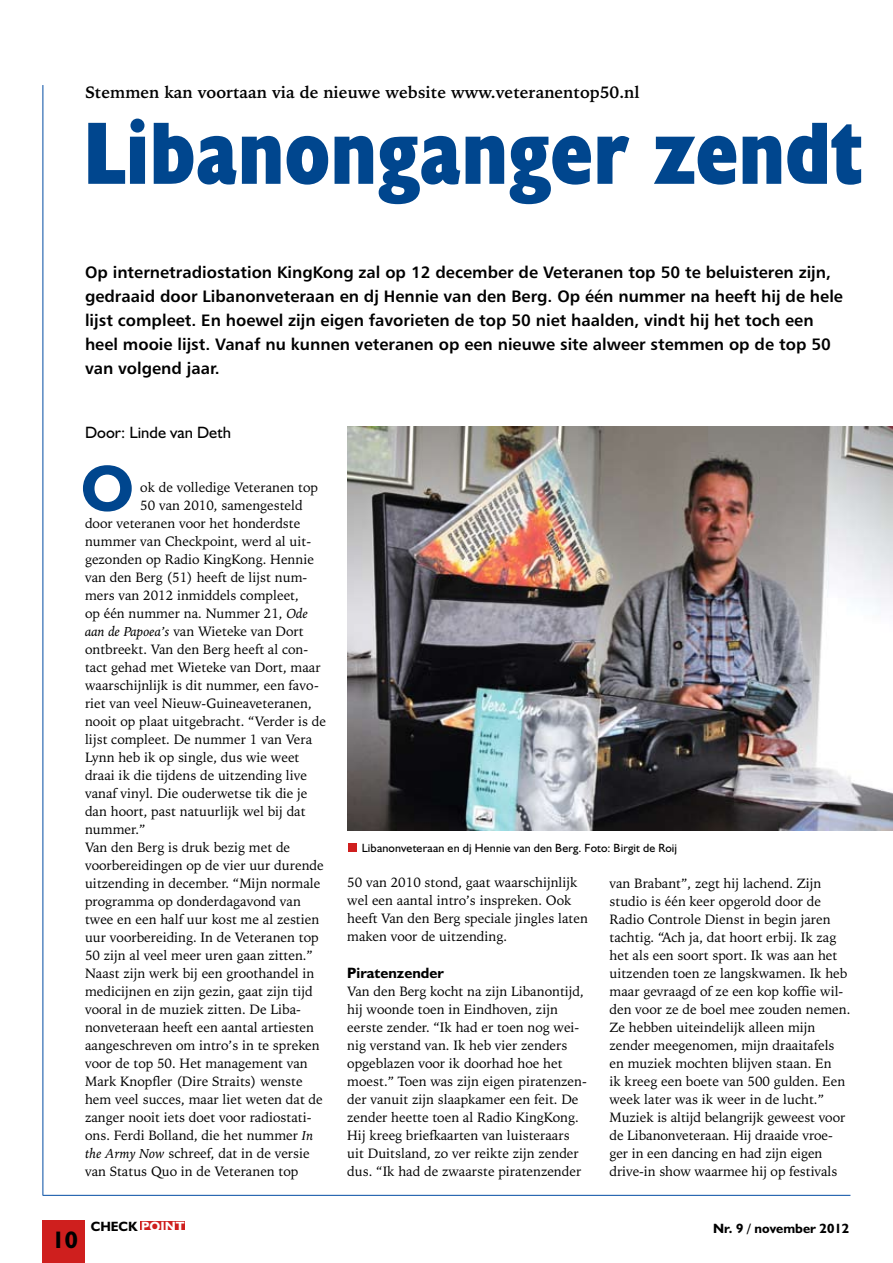
<style>
.page{position:relative;width:893px;height:1263px;background:#fff}
.page>*{position:absolute;margin:0;border:0;box-sizing:border-box;transform-origin:0 0}
.t1{font:700 condensed 89.25px "Humanist 521 BT Xtra";color:#00468e}
.t2{font:700 65.7px "Humanist 521 BT";color:#00468e}
.t3{font:700 24px "Humanist 521 BT";color:#000}
.t4{font:16.5px/24px "Humanist 777 BT Bold B";color:#000}
.t5{font:700 16.5px "Iowan Old Style BT";color:#000}
.t6{font:16.5px "Humanist 521 BT";color:#000}
.t7{font:700 15px "Humanist 521 BT";color:#000}
.t8{font:13.5px/18px "Iowan Old Style BT";color:#000}
.t9{font:700 13.5px "Humanist 521 BT";color:#000}
.t10{font:12px "Humanist 521 BT";letter-spacing:.015em;color:#000}
.s1{font-style:italic}
.s2{color:#fff}
</style>
<div class="page">
<div style="left:43px;top:1221px;width:42px;height:42px;background:#cf1f1e"></div>
<div style="left:140px;top:1221px;width:45px;height:9px;background:#cf1f1e"></div>
<hr style="left:43px;top:85px;width:1px;height:1110px;background:#024ca3">
<hr style="left:43px;top:1195px;width:807px;height:1px;background:#024ca3">
<div style="left:349px;top:843px;width:8px;height:9px;background:#cf1f1e"></div>
<img style="left:347px;top:427px;width:546px;height:403px">
<p class="t5" style="left:85px;top:82px;width:556px">Stemmen kan voortaan via de nieuwe website www.veteranentop50.nl</p>
<h1 class="t1" style="left:83px;top:98px;width:781px">Libanonganger zendt</h1>
<p class="t4" style="left:85px;top:259px;width:759px">Op internetradiostation KingKong zal op 12 december de Veteranen top 50 te beluisteren zijn, gedraaid door Libanonveteraan en dj Hennie van den Berg. Op één nummer na heeft hij de hele lijst compleet. En hoewel zijn eigen favorieten de top 50 niet haalden, vindt hij het toch een heel mooie lijst. Vanaf nu kunnen veteranen op een nieuwe site alweer stemmen op de top 50 van volgend jaar.</p>
<p class="t6" style="left:85px;top:422px;width:147px">Door: Linde van Deth</p>
<h2 class="t2" style="left:81px;top:447px;width:55px">O</h2>
<p class="t8" style="left:140px;top:478px;width:179px">ok de volledige Veteranen top</p>
<p class="t8" style="left:140px;top:496px;width:164px">50 van 2010, samengesteld</p>
<p class="t8" style="left:85px;top:514px;width:217px">door veteranen voor het honderdste</p>
<p class="t8" style="left:85px;top:532px;width:228px">nummer van Checkpoint, werd al uit-</p>
<p class="t8" style="left:85px;top:550px;width:230px">gezonden op Radio KingKong. Hennie</p>
<p class="t8" style="left:85px;top:568px;width:224px">van den Berg (51) heeft de lijst num-</p>
<p class="t8" style="left:85px;top:586px;width:215px">mers van 2012 inmiddels compleet,</p>
<p class="t8" style="left:85px;top:604px;width:224px">op één nummer na. Nummer 21, <span class="s1">Ode</span></p>
<p class="t8" style="left:85px;top:622px;width:220px"><span class="s1">aan de Papoea’s</span> van Wieteke van Dort</p>
<p class="t8" style="left:85px;top:640px;width:225px">ontbreekt. Van den Berg heeft al con-</p>
<p class="t8" style="left:85px;top:658px;width:237px">tact gehad met Wieteke van Dort, maar</p>
<p class="t8" style="left:85px;top:676px;width:235px">waarschijnlijk is dit nummer, een favo-</p>
<p class="t8" style="left:85px;top:694px;width:228px">riet van veel Nieuw-Guineaveteranen,</p>
<p class="t8" style="left:85px;top:712px;width:242px">nooit op plaat uitgebracht. “Verder is de</p>
<p class="t8" style="left:85px;top:730px;width:229px">lijst compleet. De nummer 1 van Vera</p>
<p class="t8" style="left:85px;top:748px;width:216px">Lynn heb ik op single, dus wie weet</p>
<p class="t8" style="left:85px;top:766px;width:223px">draai ik die tijdens de uitzending live</p>
<p class="t8" style="left:85px;top:784px;width:224px">vanaf vinyl. Die ouderwetse tik die je</p>
<p class="t8" style="left:85px;top:802px;width:222px">dan hoort, past natuurlijk wel bij dat</p>
<p class="t8" style="left:85px;top:820px;width:62px">nummer.”</p>
<p class="t8" style="left:85px;top:838px;width:207px">Van den Berg is druk bezig met de</p>
<p class="t8" style="left:85px;top:856px;width:240px">voorbereidingen op de vier uur durende</p>
<p class="t8" style="left:85px;top:874px;width:237px">uitzending in december. “Mijn normale</p>
<p class="t8" style="left:85px;top:892px;width:217px">programma op donderdagavond van</p>
<p class="t8" style="left:85px;top:910px;width:236px">twee en een half uur kost me al zestien</p>
<p class="t8" style="left:85px;top:928px;width:235px">uur voorbereiding. In de Veteranen top</p>
<p class="t8" style="left:85px;top:946px;width:229px">50 zijn al veel meer uren gaan zitten.”</p>
<p class="t8" style="left:85px;top:964px;width:231px">Naast zijn werk bij een groothandel in</p>
<p class="t8" style="left:85px;top:982px;width:229px">medicijnen en zijn gezin, gaat zijn tijd</p>
<p class="t8" style="left:85px;top:1000px;width:217px">vooral in de muziek zitten. De Liba-</p>
<p class="t8" style="left:85px;top:1018px;width:231px">nonveteraan heeft een aantal artiesten</p>
<p class="t8" style="left:85px;top:1036px;width:236px">aangeschreven om intro’s in te spreken</p>
<p class="t8" style="left:85px;top:1054px;width:224px">voor de top 50. Het management van</p>
<p class="t8" style="left:85px;top:1072px;width:219px">Mark Knopfler (Dire Straits) wenste</p>
<p class="t8" style="left:85px;top:1090px;width:239px">hem veel succes, maar liet weten dat de</p>
<p class="t8" style="left:85px;top:1108px;width:228px">zanger nooit iets doet voor radiostati-</p>
<p class="t8" style="left:85px;top:1126px;width:230px">ons. Ferdi Bolland, die het nummer <span class="s1">In</span></p>
<p class="t8" style="left:85px;top:1144px;width:226px"><span class="s1">the Army Now</span> schreef, dat in de versie</p>
<p class="t8" style="left:85px;top:1162px;width:215px">van Status Quo in de Veteranen top</p>
<h3 class="t3" style="left:52px;top:1225px;width:28px">10</h3>
<p class="t9" style="left:91px;top:1218px;width:95px">Check <span class="s2">point</span></p>
<p class="t10" style="left:362px;top:840px;width:317px">Libanonveteraan en dj Hennie van den Berg. Foto: Birgit de Roij</p>
<p class="t8" style="left:347px;top:874px;width:242px">50 van 2010 stond, gaat waarschijnlijk wel een aantal intro’s inspreken. Ook heeft Van den Berg speciale jingles laten maken voor de uitzending.</p>
<p class="t7" style="left:347px;top:963px;width:98px">Piratenzender</p>
<p class="t8" style="left:347px;top:982px;width:241px">Van den Berg kocht na zijn Libanontijd, hij woonde toen in Eindhoven, zijn eerste zender. “Ik had er toen nog wei&shy;nig verstand van. Ik heb vier zenders opgeblazen voor ik doorhad hoe het moest.” Toen was zijn eigen piratenzen&shy;der vanuit zijn slaapkamer een feit. De zender heette toen al Radio KingKong.<br>Hij kreeg briefkaarten van luisteraars uit Duitsland, zo ver reikte zijn zender dus. “Ik had de zwaarste piratenzender</p>
<p class="t8" style="left:609px;top:874px;width:242px">van Brabant”, zegt hij lachend. Zijn studio is één keer opgerold door de Radio Controle Dienst in begin jaren tachtig. “Ach ja, dat hoort erbij. Ik zag het als een soort sport. Ik was aan het uitzenden toen ze langskwamen. Ik heb maar gevraagd of ze een kop koffie wil&shy;den voor ze de boel mee zouden nemen.<br>Ze hebben uiteindelijk alleen mijn zender meegenomen, mijn draaitafels en muziek mochten blijven staan. En<br>ik kreeg een boete van 500 gulden. Een week later was ik weer in de lucht.” Muziek is altijd belangrijk geweest voor de Libanonveteraan. Hij draaide vroe&shy;ger in een dancing en had zijn eigen drive-in show waarmee hij op festivals</p>
<p class="t9" style="left:713px;top:1220px;width:137px">Nr. 9 / november 2012</p>
</div>
